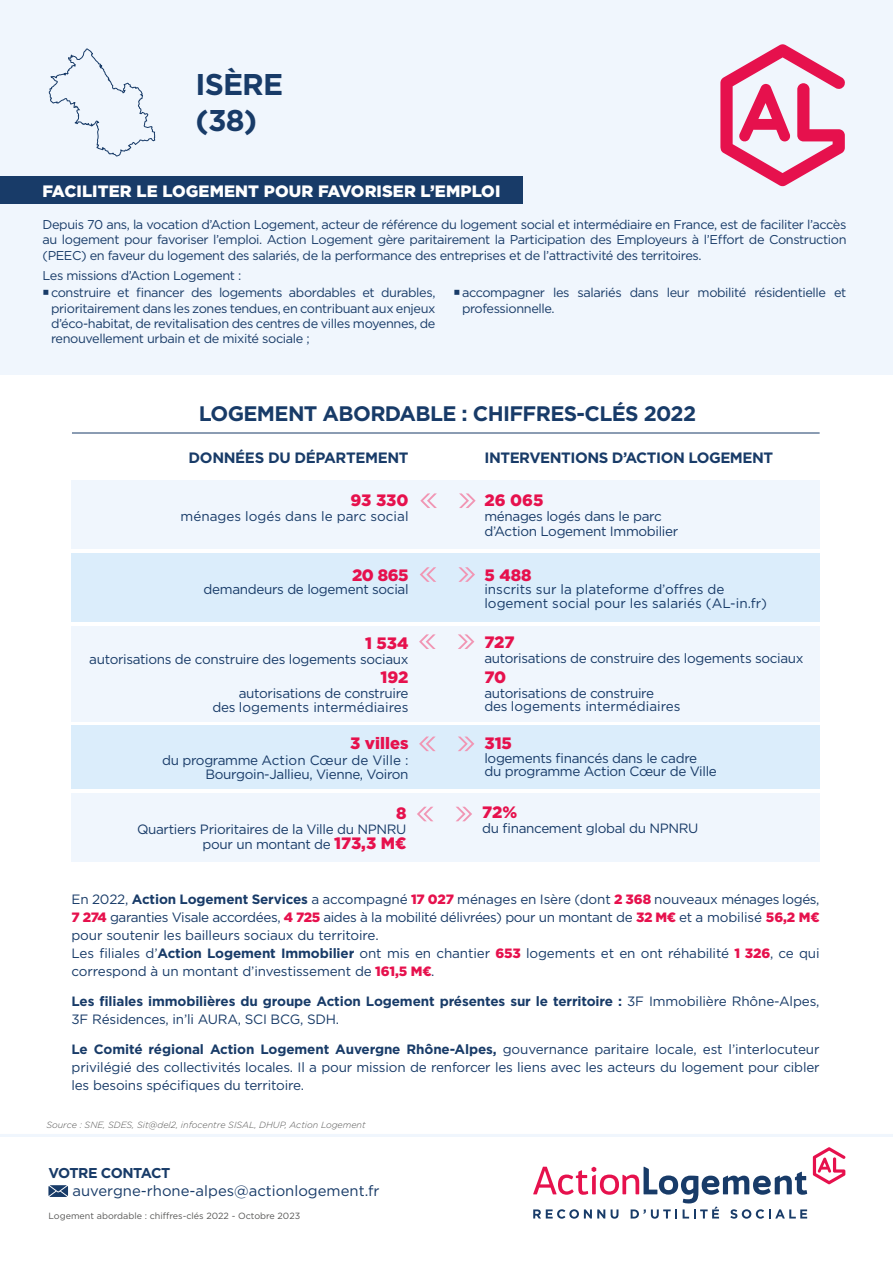
<style>
.page{position:relative;width:893px;height:1263px;background:#fff}
.page>*{position:absolute;margin:0;border:0;box-sizing:border-box;transform-origin:0 0}
.t1{font:700 30px/36px "Gotham";letter-spacing:-.03em;color:#183b68}
.t2{font:700 21px "Gotham";letter-spacing:-.03em;color:#183b68}
.t3{font:900 16.5px "Gotham";color:#e6114d}
.t4{font:900 16.5px "Gotham";letter-spacing:.005em;color:#fff}
.t5{font:700 15px "Gotham";letter-spacing:-.03em;color:#183b68}
.t6{font:14.85px "Gotham";color:#183b68}
.t7{font:700 14.25px "Gotham";letter-spacing:-.04em;color:#183b68}
.t8{font:13.5px/18px "Gotham";letter-spacing:-.025em;color:#183b68}
.t9{font:700 13.5px/18px "Gotham";letter-spacing:-.01em;color:#183b68}
.t10{font:13.5px/13.5px "Gotham";color:#183b68}
.t11{font:12.75px/15.3px "Gotham";letter-spacing:-.03em;color:#183b68;text-align:justify}
.t12{font:italic 300 9px "Gotham";color:#575756}
.t13{font:9px "Gotham";color:#575756}
.s1{font-weight:900;font-size:16.5px;color:#e6114d}
.s2{font-weight:700}
.s3{font-weight:900;color:#e6114d}
.s4{font-weight:400}
</style>
<div class="page">
<div style="left:0;top:0;width:893px;height:375px;background:#f0f6fd"></div>
<svg style="left:720px;top:44px;width:125px;height:142px"></svg>
<div style="left:71px;top:626px;width:749px;height:96px;background:#f0f6fd"></div>
<div style="left:71px;top:480px;width:749px;height:69px;background:#f0f6fd"></div>
<div style="left:71px;top:553px;width:749px;height:68px;background:#dbedfb"></div>
<svg style="left:813px;top:1147px;width:32px;height:37px"></svg>
<svg style="left:533px;top:1166px;width:274px;height:53px"></svg>
<svg style="left:48px;top:1185px;width:20px;height:12px"></svg>
<svg style="left:459px;top:493px;width:17px;height:15px"></svg>
<svg style="left:420px;top:493px;width:17px;height:15px"></svg>
<svg style="left:458px;top:567px;width:17px;height:15px"></svg>
<svg style="left:420px;top:567px;width:16px;height:15px"></svg>
<svg style="left:458px;top:634px;width:16px;height:15px"></svg>
<svg style="left:419px;top:634px;width:17px;height:15px"></svg>
<hr style="left:72px;top:433px;width:748px;height:1px;background:#183b68">
<svg style="left:49px;top:48px;width:107px;height:109px"></svg>
<div style="left:71px;top:725px;width:749px;height:63px;background:#dbedfb"></div>
<div style="left:71px;top:794px;width:749px;height:68px;background:#f0f6fd"></div>
<svg style="left:458px;top:736px;width:16px;height:15px"></svg>
<svg style="left:456px;top:807px;width:16px;height:14px"></svg>
<svg style="left:419px;top:736px;width:17px;height:15px"></svg>
<svg style="left:417px;top:807px;width:16px;height:14px"></svg>
<hr style="left:0;top:1134px;width:893px;height:3px;background:#f0f6fd">
<div style="left:0;top:176px;width:523px;height:28px;background:#183b68"></div>
<h1 class="t1" style="left:196px;top:66px;width:89px">ISÈRE (38)</h1>
<p class="t4" style="left:43px;top:179px;width:459px">FACILITER LE LOGEMENT POUR FAVORISER L’EMPLOI</p>
<p class="t11" style="left:43px;top:216px;width:805px;line-height:15.8px">Depuis 70 ans, la vocation d’Action Logement, acteur de référence du logement social et intermédiaire en France, est de faciliter l’accès au logement pour favoriser l’emploi. Action Logement gère paritairement la Participation des Employeurs à l’Effort de Construction (PEEC) en faveur du logement des salariés, de la performance des entreprises et de l’attractivité des territoires.</p>
<p class="t11" style="left:51px;top:266px;width:386px;line-height:17.7px;text-indent:-9px">Les missions d’Action Logement :<br>construire et financer des logements abordables et durables,</p>
<p class="t11" style="left:51px;top:300px;width:386px">prioritairement dans les zones tendues, en contribuant aux enjeux d’éco-habitat, de revitalisation des centres de villes moyennes, de renouvellement urbain et de mixité sociale ;</p>
<p class="t11" style="left:462px;top:285px;width:386px">accompagner les salariés dans leur mobilité résidentielle et professionnelle.</p>
<h2 class="t2" style="left:199px;top:399px;width:499px">LOGEMENT ABORDABLE : CHIFFRES-CLÉS 2022</h2>
<p class="t5" style="left:189px;top:447px;width:221px">DONNÉES DU DÉPARTEMENT</p>
<p class="t5" style="left:484px;top:447px;width:290px">INTERVENTIONS D’ACTION LOGEMENT</p>
<p class="t3" style="left:351px;top:489px;width:59px">93 330</p>
<p class="t10" style="left:181px;top:510px;width:229px">ménages logés dans le parc social</p>
<p class="t3" style="left:352px;top:564px;width:58px">20 865</p>
<p class="t8" style="left:204px;top:580px;width:206px">demandeurs de logement social</p>
<p class="t3" style="left:365px;top:631px;width:45px">1 534</p>
<p class="t8" style="left:89px;top:649px;width:321px">autorisations de construire des logements sociaux</p>
<p class="t3" style="left:381px;top:666px;width:30px">192</p>
<p class="t8" style="left:212px;top:686px;width:198px;line-height:13.5px;text-align:right">autorisations de construire<br>des logements intermédiaires</p>
<p class="t3" style="left:350px;top:732px;width:60px">3 villes</p>
<p class="t8" style="left:162px;top:754px;width:248px;line-height:13.5px;text-align:right">du programme Action Cœur de Ville :<br>Bourgoin-Jallieu, Vienne, Voiron</p>
<p class="t3" style="left:396px;top:802px;width:12px">8</p>
<p class="t8" style="left:137px;top:822px;width:271px;line-height:15px;text-align:right">Quartiers Prioritaires de la Ville du NPNRU pour un montant de <span class="s1">173,3 M€</span></p>
<p class="t3" style="left:484px;top:489px;width:61px">26 065</p>
<p class="t8" style="left:484px;top:509px;width:195px;line-height:15px">ménages logés dans le parc d’Action Logement Immobilier</p>
<p class="t3" style="left:484px;top:563px;width:49px">5 488</p>
<p class="t10" style="left:484px;top:582px;width:284px">inscrits sur la plateforme d’offres de logement social pour les salariés (AL-in.fr)</p>
<p class="t3" style="left:484px;top:631px;width:32px">727</p>
<p class="t8" style="left:484px;top:649px;width:321px">autorisations de construire des logements sociaux</p>
<p class="t3" style="left:484px;top:666px;width:23px">70</p>
<p class="t8" style="left:484px;top:686px;width:198px;line-height:13.5px">autorisations de construire<br>des logements intermédiaires</p>
<p class="t3" style="left:484px;top:732px;width:29px">315</p>
<p class="t8" style="left:484px;top:751px;width:234px;line-height:13.5px">logements financés dans le cadre du programme Action Cœur de Ville</p>
<p class="t3" style="left:482px;top:800px;width:37px">72%</p>
<p class="t8" style="left:482px;top:818px;width:218px">du financement global du NPNRU</p>
<p class="t8" style="left:71px;top:890px;width:749px">En 2022, <span class="s2">Action Logement Services</span> a accompagné <span class="s3">17 027</span> ménages en Isère (dont <span class="s3">2 368</span> nouveaux ménages logés, <span class="s3">7 274</span> garanties Visale accordées, <span class="s3">4 725</span> aides à la mobilité délivrées) pour un montant de <span class="s3">32 M€</span> et a mobilisé <span class="s3">56,2 M€ </span>pour soutenir les bailleurs sociaux du territoire.<br>Les filiales d’<span class="s2">Action Logement Immobilier</span> ont mis en chantier <span class="s3">653</span> logements et en ont réhabilité <span class="s3">1 326</span>, ce qui correspond à un montant d’investissement de <span class="s3">161,5 M€</span>.</p>
<p class="t9" style="left:72px;top:992px;width:750px">Les filiales immobilières du groupe Action Logement présentes sur le territoire : <span class="s4">3F Immobilière Rhône-Alpes,<br>3F Résidences, in’li AURA, SCI BCG, SDH.</span></p>
<p class="t8" style="left:72px;top:1040px;width:750px;text-align:justify"><span class="s2">Le Comité régional Action Logement Auvergne Rhône-Alpes,</span> gouvernance paritaire locale, est l’interlocuteur privilégié des collectivités locales. Il a pour mission de renforcer les liens avec les acteurs du logement pour cibler les besoins spécifiques du territoire.</p>
<p class="t12" style="left:46px;top:1119px;width:321px">Source : SNE, SDES, Sit@del2, infocentre SISAL, DHUP, Action Logement</p>
<p class="t7" style="left:48px;top:1163px;width:123px">VOTRE CONTACT</p>
<p class="t6" style="left:73px;top:1181px;width:309px">auvergne-rhone-alpes@actionlogement.fr</p>
<p class="t13" style="left:48px;top:1210px;width:253px">Logement abordable : chiffres-clés 2022 - Octobre 2023</p>
</div>
